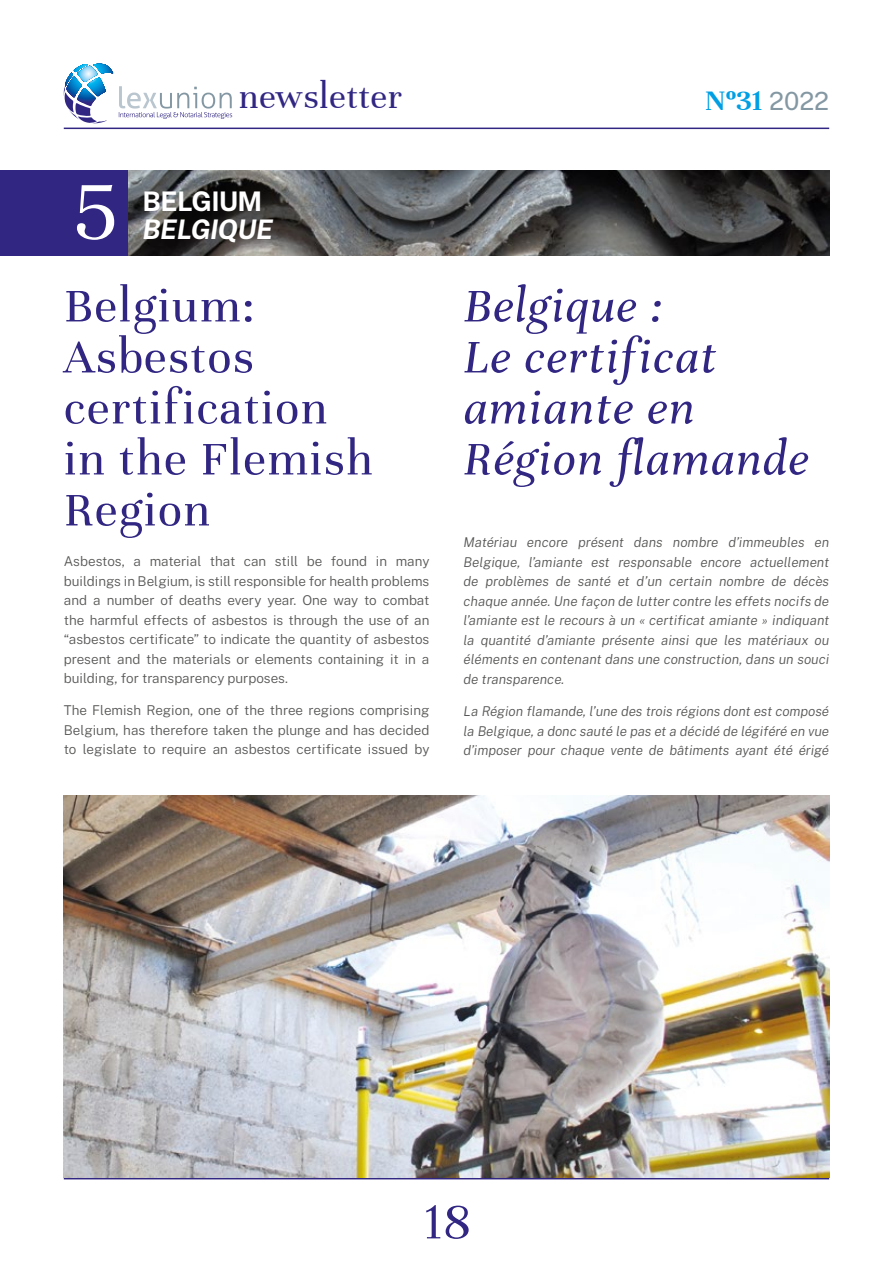
<style>
.page{position:relative;width:893px;height:1263px;background:#fff}
.page>*{position:absolute;margin:0;border:0;box-sizing:border-box;transform-origin:0 0}
.t1{font:90px "Unna";color:#fff}
.t2{font:54px "Unna";color:#312783}
.t3{font:51px/51px "Unna";letter-spacing:.025em;color:#312783}
.t4{font:italic 51px/51px "Unna";letter-spacing:.025em;color:#312783}
.t5{font:37.5px "Unna";letter-spacing:.01em;color:#312783}
.t6{font:700 30.3px "Unna";color:#009fe3}
.t7{font:italic 100 27px "Public Sans";letter-spacing:-.025em;color:#fff}
.t8{font:100 27px "Public Sans";letter-spacing:-.025em;color:#fff}
.t9{font:italic 100 13.5px/19.5px "Public Sans";letter-spacing:-.005em;color:#575756;text-align:justify}
.t10{font:100 13.5px/19.5px "Public Sans";color:#575756;text-align:justify}
.s1{font-family:"Public Sans";font-weight:100;font-size:25.05px;color:#8498a3}
</style>
<div class="page">
<hr style="left:64px;top:128px;width:765px;height:1px;background:#312783">
<hr style="left:64px;top:1178px;width:765px;height:1px;background:#312783">
<svg style="left:119px;top:86px;width:113px;height:33px"></svg>
<svg style="left:64px;top:64px;width:49px;height:34px"></svg>
<img style="left:64px;top:795px;width:765px;height:383px">
<img style="left:128px;top:170px;width:701px;height:85px">
<div style="left:0;top:170px;width:128px;height:85px;background:#312783"></div>
<h3 class="t5" style="left:239px;top:75px;width:165px">newsletter</h3>
<h3 class="t6" style="left:705px;top:83px;width:125px">Nº31 <span class="s1">2022</span></h3>
<h1 class="t1" style="left:74px;top:160px;width:46px">5</h1>
<h3 class="t8" style="left:142px;top:181px;width:121px">BELGIUM</h3>
<h3 class="t7" style="left:142px;top:211px;width:132px">BELGIQUE</h3>
<h3 class="t3" style="left:64px;top:280px;width:310px">Belgium:<br>Asbestos certification in the Flemish<br>Region</h3>
<p class="t10" style="left:64px;top:551px;width:367px">Asbestos, a material that can still be found in many buildings in Belgium, is still responsible for health problems and a number of deaths every year. One way to combat the harmful effects of asbestos is through the use of an “asbestos certificate” to indicate the quantity of asbestos present and the materials or elements containing it in a building, for transparency purposes.</p>
<p class="t10" style="left:64px;top:700px;width:367px">The Flemish Region, one of the three regions comprising Belgium, has therefore taken the plunge and has decided to legislate to require an asbestos certificate issued by</p>
<h3 class="t4" style="left:463px;top:280px;width:347px">Belgique :<br>Le certificat amiante en<br>Région flamande</h3>
<p class="t9" style="left:463px;top:532px;width:367px">Matériau encore présent dans nombre d’immeubles en Belgique, l’amiante est responsable encore actuellement de problèmes de santé et d’un certain nombre de décès chaque année. Une façon de lutter contre les effets nocifs de l’amiante est le recours à un « certificat amiante » indiquant la quantité d’amiante présente ainsi que les matériaux ou éléments en contenant dans une construction, dans un souci de transparence.</p>
<p class="t9" style="left:463px;top:701px;width:367px">La Région flamande, l’une des trois régions dont est composé la Belgique, a donc sauté le pas et a décidé de légiféré en vue d’imposer pour chaque vente de bâtiments ayant été érigé</p>
<h2 class="t2" style="left:423px;top:1191px;width:49px">18</h2>
</div>
